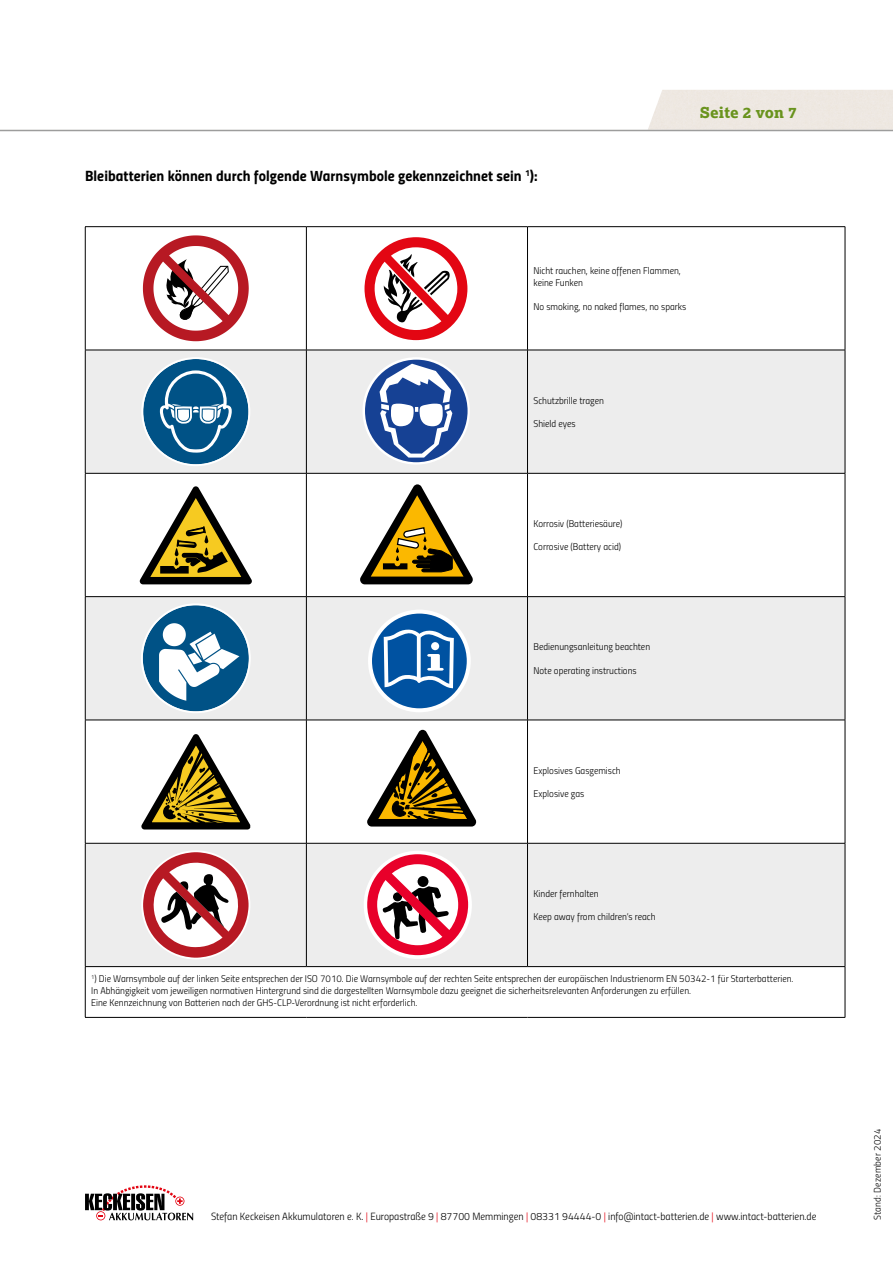
<style>
.page{position:relative;width:893px;height:1263px;background:#fff}
.page>*{position:absolute;margin:0;border:0;box-sizing:border-box;transform-origin:0 0}
.Fliesstext-Titillium{font:15px "Titillium Bold Upright";letter-spacing:.005em;color:#000}
.Tabellenkopf_Serie{font:800 15px "Lexia";letter-spacing:.01em;color:#69931d}
.t1{font:10.5px "Titillium Light Upright";color:#000}
.Fliesstext-Titillium-2{font:9.75px/11.7px "Titillium Light Upright";color:#000}
.Fliesstext-Titillium-3{font:9.75px "Titillium Light Upright";letter-spacing:.02em;color:#000}
.s1{color:#e30613}
</style>
<div class="page">
<svg style="left:85px;top:1185px;width:108px;height:35px"></svg>
<hr style="left:0;top:130px;width:893px;height:1px;background:#9d9d9c">
<svg style="left:86px;top:351px;width:759px;height:615px;fill:#ededed"></svg>
<hr style="left:85px;top:226px;width:221px;height:1px;background:#000">
<hr style="left:85px;top:227px;width:1px;height:123px;background:#000">
<hr style="left:306px;top:226px;width:221px;height:1px;background:#000">
<hr style="left:306px;top:227px;width:1px;height:123px;background:#000">
<hr style="left:527px;top:226px;width:318px;height:1px;background:#000">
<hr style="left:527px;top:227px;width:1px;height:123px;background:#000">
<hr style="left:845px;top:227px;width:1px;height:123px;background:#000">
<hr style="left:85px;top:350px;width:221px;height:1px;background:#000">
<hr style="left:85px;top:350px;width:1px;height:123px;background:#000">
<hr style="left:306px;top:350px;width:221px;height:1px;background:#000">
<hr style="left:306px;top:350px;width:1px;height:123px;background:#000">
<hr style="left:527px;top:350px;width:318px;height:1px;background:#000">
<hr style="left:527px;top:350px;width:1px;height:123px;background:#000">
<hr style="left:845px;top:350px;width:1px;height:123px;background:#000">
<hr style="left:85px;top:473px;width:221px;height:1px;background:#000">
<hr style="left:85px;top:473px;width:1px;height:123px;background:#000">
<hr style="left:306px;top:473px;width:221px;height:1px;background:#000">
<hr style="left:306px;top:473px;width:1px;height:123px;background:#000">
<hr style="left:527px;top:473px;width:318px;height:1px;background:#000">
<hr style="left:527px;top:473px;width:1px;height:123px;background:#000">
<hr style="left:845px;top:473px;width:1px;height:123px;background:#000">
<hr style="left:85px;top:596px;width:221px;height:1px;background:#000">
<hr style="left:85px;top:597px;width:1px;height:123px;background:#000">
<hr style="left:306px;top:596px;width:221px;height:1px;background:#000">
<hr style="left:306px;top:597px;width:1px;height:123px;background:#000">
<hr style="left:527px;top:596px;width:318px;height:1px;background:#000">
<hr style="left:527px;top:597px;width:1px;height:123px;background:#000">
<hr style="left:845px;top:597px;width:1px;height:123px;background:#000">
<hr style="left:85px;top:720px;width:221px;height:1px;background:#000">
<hr style="left:85px;top:720px;width:1px;height:123px;background:#000">
<hr style="left:306px;top:720px;width:221px;height:1px;background:#000">
<hr style="left:306px;top:720px;width:1px;height:123px;background:#000">
<hr style="left:527px;top:720px;width:318px;height:1px;background:#000">
<hr style="left:527px;top:720px;width:1px;height:123px;background:#000">
<hr style="left:845px;top:720px;width:1px;height:123px;background:#000">
<hr style="left:85px;top:843px;width:221px;height:1px;background:#000">
<hr style="left:85px;top:843px;width:1px;height:123px;background:#000">
<hr style="left:306px;top:843px;width:221px;height:1px;background:#000">
<hr style="left:306px;top:843px;width:1px;height:123px;background:#000">
<hr style="left:527px;top:843px;width:318px;height:1px;background:#000">
<hr style="left:527px;top:843px;width:1px;height:123px;background:#000">
<hr style="left:845px;top:843px;width:1px;height:123px;background:#000">
<hr style="left:85px;top:966px;width:221px;height:1px;background:#000">
<hr style="left:85px;top:967px;width:1px;height:50px;background:#000">
<hr style="left:306px;top:966px;width:221px;height:1px;background:#000">
<hr style="left:527px;top:966px;width:318px;height:1px;background:#000">
<hr style="left:845px;top:967px;width:1px;height:50px;background:#000">
<hr style="left:85px;top:1017px;width:221px;height:1px;background:#000">
<hr style="left:306px;top:1017px;width:221px;height:1px;background:#000">
<hr style="left:527px;top:1017px;width:318px;height:1px;background:#000">
<svg style="left:143px;top:235px;width:106px;height:106px"></svg>
<div style="left:143px;top:359px;width:105px;height:105px;background:#005286;border-radius:50%"></div>
<svg style="left:160px;top:370px;width:72px;height:83px"></svg>
<div style="left:141px;top:357px;width:109px;height:109px;border:2px solid #fff;border-radius:50%"></div>
<svg style="left:132px;top:480px;width:125px;height:109px"></svg>
<svg style="left:359px;top:481px;width:116px;height:106px"></svg>
<svg style="left:143px;top:605px;width:106px;height:106px"></svg>
<div style="left:141px;top:603px;width:110px;height:110px;border:2px solid #fff;border-radius:50%"></div>
<svg style="left:134px;top:729px;width:121px;height:105px"></svg>
<svg style="left:143px;top:852px;width:106px;height:106px"></svg>
<svg style="left:364px;top:237px;width:103px;height:103px"></svg>
<div style="left:362px;top:357px;width:108px;height:108px;background:#fff;border-radius:50%"></div>
<svg style="left:365px;top:360px;width:103px;height:102px"></svg>
<svg style="left:368px;top:610px;width:103px;height:102px"></svg>
<svg style="left:364px;top:727px;width:115px;height:102px"></svg>
<div style="left:364px;top:851px;width:108px;height:108px;background:#fff;border-radius:50%"></div>
<svg style="left:367px;top:854px;width:101px;height:101px"></svg>
<p class="Fliesstext-Titillium" style="left:85px;top:164px;width:454px">Bleibatterien können durch folgende Warnsymbole gekennzeichnet sein <sup>1</sup>):</p>
<p class="Tabellenkopf_Serie" style="left:700px;top:103px;width:99px">Seite 2 von 7</p>
<p class="Fliesstext-Titillium-2" style="left:533px;top:265px;width:149px">Nicht rauchen, keine offenen Flammen,</p>
<p class="Fliesstext-Titillium-2" style="left:533px;top:276px;width:51px">keine Funken</p>
<p class="Fliesstext-Titillium-2" style="left:533px;top:300px;width:154px">No smoking, no naked flames, no sparks</p>
<p class="Fliesstext-Titillium-2" style="left:533px;top:394px;width:72px">Schutzbrille tragen</p>
<p class="Fliesstext-Titillium-2" style="left:533px;top:417px;width:44px">Shield eyes</p>
<p class="Fliesstext-Titillium-2" style="left:533px;top:517px;width:90px">Korrosiv (Batteriesäure)</p>
<p class="Fliesstext-Titillium-2" style="left:533px;top:541px;width:89px">Corrosive (Battery acid)</p>
<p class="Fliesstext-Titillium-2" style="left:533px;top:640px;width:118px">Bedienungsanleitung beachten</p>
<p class="Fliesstext-Titillium-2" style="left:533px;top:664px;width:105px">Note operating instructions</p>
<p class="Fliesstext-Titillium-2" style="left:533px;top:764px;width:89px">Explosives Gasgemisch</p>
<p class="Fliesstext-Titillium-2" style="left:533px;top:787px;width:52px">Explosive gas</p>
<p class="Fliesstext-Titillium-2" style="left:533px;top:887px;width:67px">Kinder fernhalten</p>
<p class="Fliesstext-Titillium-2" style="left:533px;top:910px;width:124px">Keep away from children’s reach</p>
<p class="Fliesstext-Titillium-2" style="left:91px;top:973px;width:704px"><sup>1</sup>) Die Warnsymbole auf der linken Seite entsprechen der ISO 7010. Die Warnsymbole auf der rechten Seite entsprechen der europäischen Industrienorm EN 50342-1 für Starterbatterien.<br>In Abhängigkeit vom jeweiligen normativen Hintergrund sind die dargestellten Warnsymbole dazu geeignet die sicherheitsrelevanten Anforderungen zu erfüllen.</p>
<p class="Fliesstext-Titillium-2" style="left:91px;top:996px;width:328px">Eine Kennzeichnung von Batterien nach der GHS-CLP-Verordnung ist nicht erforderlich.</p>
<p class="t1" style="left:211px;top:1209px;width:607px">Stefan Keckeisen Akkumulatoren e. K. <span class="s1">|</span> Europastraße 9 <span class="s1">|</span> 87700 Memmingen <span class="s1">|</span> 08331 94444-0 <span class="s1">|</span> info@intact-batterien.de <span class="s1">|</span> www.intact-batterien.de</p>
<p class="Fliesstext-Titillium-3" style="left:870px;top:1220px;width:93px;rotate:-90deg">Stand: Dezember 2024</p>
</div>
